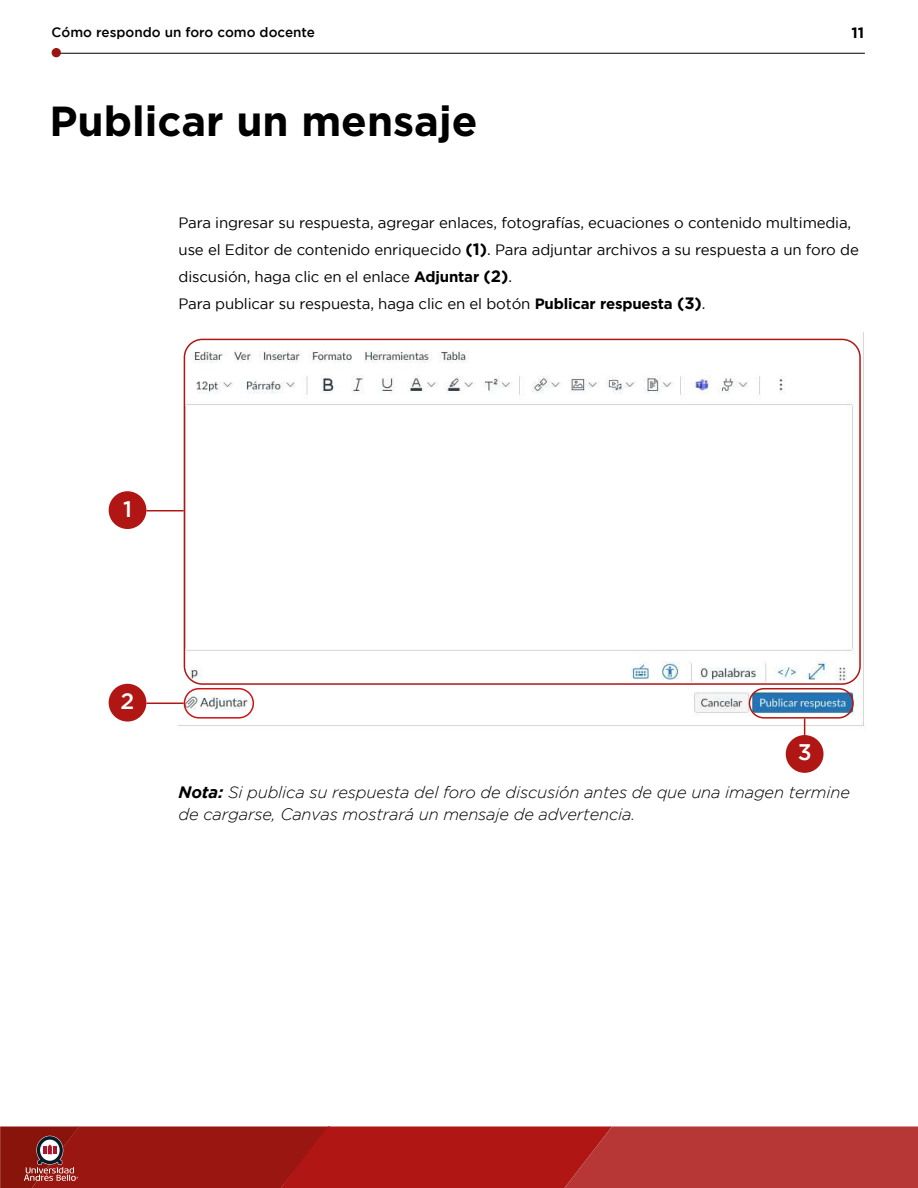
<style>
.page{position:relative;width:918px;height:1188px;background:#fff}
.page>*{position:absolute;margin:0;border:0;box-sizing:border-box;transform-origin:0 0}
.t1{font:700 42px "Gotham";color:#000}
.t2{font:500 22.5px "Gotham";color:#fff}
.t3{font:italic 300 16.5px/22.5px "Gotham";letter-spacing:-.01em;color:#000}
.t4{font:15px/27px "Gotham";letter-spacing:-.01em;color:#000}
.t5{font:700 15px "Gotham";color:#000}
.t6{font:500 13.5px "Gotham";color:#000}
.s1{font-weight:700;font-size:16.5px}
.s2{font-weight:700}
</style>
<div class="page">
<img style="left:179px;top:332px;width:686px;height:396px">
<div style="left:184px;top:339px;width:677px;height:346px;border:2px solid #af1614;border-radius:18px"></div>
<div style="left:749px;top:688px;width:105px;height:31px;border:2px solid #af1614;border-radius:15px"></div>
<div style="left:184px;top:688px;width:70px;height:31px;border:2px solid #cd1316;border-radius:15px"></div>
<div style="left:109px;top:491px;width:37px;height:38px;background:#af1614;border-radius:50%"></div>
<div style="left:109px;top:684px;width:37px;height:38px;background:#af1614;border-radius:50%"></div>
<hr style="left:146px;top:510px;width:38px;height:1px;background:#af1614">
<hr style="left:146px;top:703px;width:38px;height:1px;background:#af1614">
<hr style="left:804px;top:719px;width:1px;height:37px;background:#af1614">
<div style="left:786px;top:735px;width:38px;height:38px;background:#af1614;border-radius:50%"></div>
<hr style="left:52px;top:53px;width:813px;height:1px;background:#000">
<div style="left:52px;top:48px;width:9px;height:9px;background:#9a1611;border-radius:50%"></div>
<svg style="left:0;top:1126px;width:918px;height:62px;background:#aa2522"></svg>
<p class="t6" style="left:52px;top:24px;width:265px">Cómo respondo un foro como docente</p>
<p class="t5" style="left:851px;top:23px;width:14px">11</p>
<h1 class="t1" style="left:50px;top:93px;width:430px">Publicar un mensaje</h1>
<p class="t4" style="left:179px;top:209px;width:682px">Para ingresar su respuesta, agregar enlaces, fotografías, ecuaciones o contenido multimedia, use el Editor de contenido enriquecido <span class="s1">(1)</span>. Para adjuntar archivos a su respuesta a un foro de discusión, haga clic en el enlace <span class="s2">Adjuntar</span> <span class="s1">(2)</span>.<br>Para publicar su respuesta, haga clic en el botón <span class="s2">Publicar respuesta</span> <span class="s1">(3)</span>.</p>
<h2 class="t2" style="left:123px;top:496px;width:10px">1</h2>
<h2 class="t2" style="left:121px;top:688px;width:15px">2</h2>
<h2 class="t2" style="left:798px;top:740px;width:15px">3</h2>
<p class="t3" style="left:179px;top:781px;width:673px"><span class="s2">Nota:</span> Si publica su respuesta del foro de discusión antes de que una imagen termine de cargarse, Canvas mostrará un mensaje de advertencia.</p>
</div>
